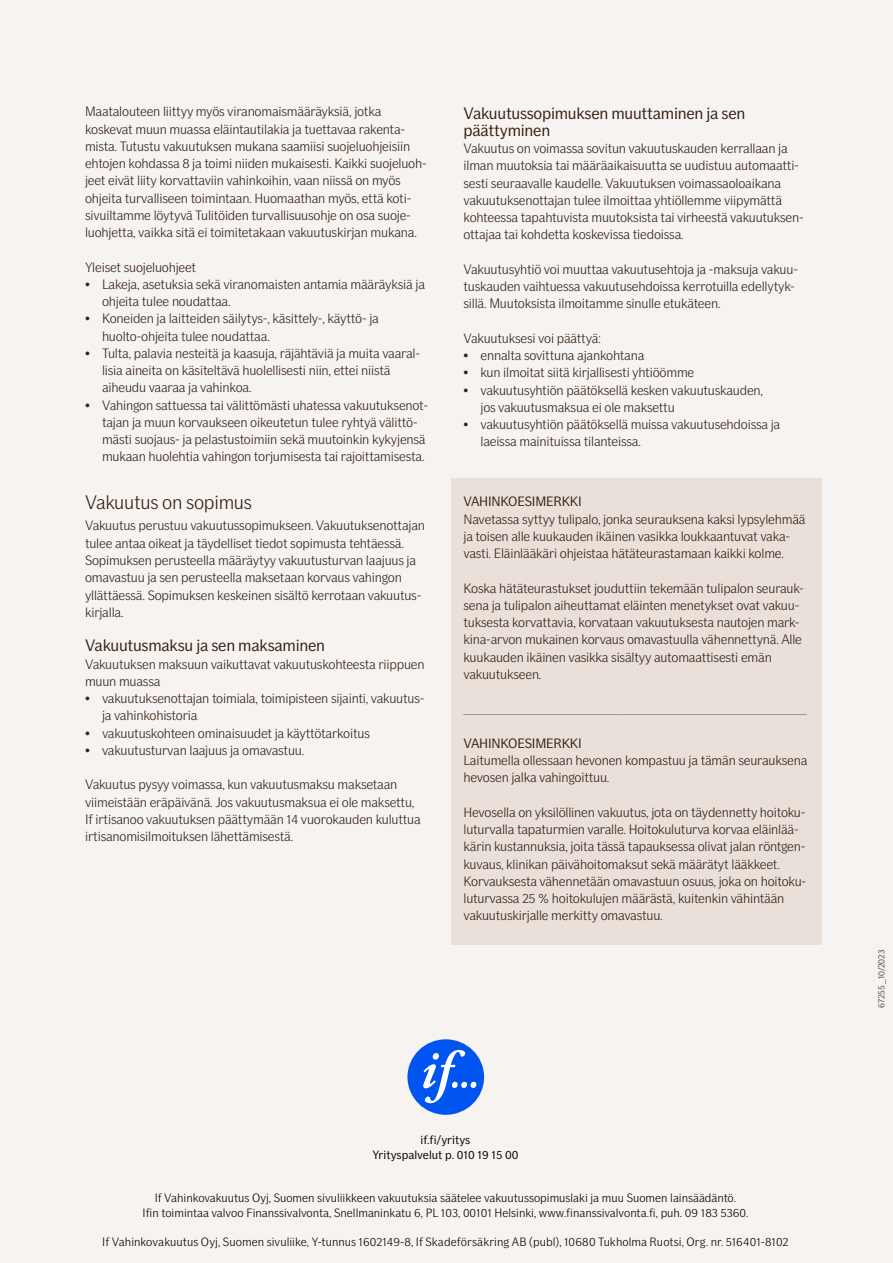
<style>
.page{position:relative;width:893px;height:1263px;background:#f6f3f0}
.page>*{position:absolute;margin:0;border:0;box-sizing:border-box;transform-origin:0 0}
.h2_otsikko{font:300 19.5px "If Sans";letter-spacing:-.015em;color:#331e11}
.bullet_UUSI{font:16.5px/17.2px "If Sans";letter-spacing:-.015em;color:#331e11}
.h4_otsikko{font:16.5px "If Sans";letter-spacing:-.015em;color:#331e11}
.leipäteksti_UUSI{font:300 13.5px/17.2px "If Sans";letter-spacing:-.015em;color:#331e11}
.bullet_UUSI-2{font:300 13.5px/17.2px "If Sans";letter-spacing:-.015em;color:#331e11}
.leipäteksti_UUSI-2{font:300 13.5px "If Sans";color:#6e625e}
.leipäteksti_UUSI-3{font:13.5px "If Sans";letter-spacing:-.015em;color:#331e11}
.headline{font:300 12px "If Sans";color:#000}
.t1{font:12px "If Sans";color:#000}
.leipäteksti_UUSI-4{font:300 9px "If Sans";letter-spacing:-.015em;color:#331e11}
</style>
<div class="page">
<div style="left:407px;top:1039px;width:77px;height:76px;background:#0054f0;border-radius:50%"></div>
<svg style="left:423px;top:1050px;width:53px;height:53px"></svg>
<div style="left:451px;top:478px;width:370px;height:467px;background:#e8e0d9"></div>
<p class="leipäteksti_UUSI" style="left:85px;top:103px;width:343px">Maatalouteen liittyy myös viranomaismääräyksiä, jotka koskevat muun muassa eläintautilakia ja tuettavaa rakenta&shy;mista. Tutustu vakuutuksen mukana saamiisi suojeluohjeisiin ehtojen kohdassa 8 ja toimi niiden mukaisesti. Kaikki suojeluoh&shy;jeet eivät liity korvattaviin vahinkoihin, vaan niissä on myös ohjeita turvalliseen toimintaan. Huomaathan myös, että koti&shy;sivuiltamme löytyvä Tulitöiden turvallisuusohje on osa suoje&shy;luohjetta, vaikka sitä ei toimitetakaan vakuutuskirjan mukana.</p>
<p class="leipäteksti_UUSI" style="left:85px;top:258px;width:113px">Yleiset suojeluohjeet</p>
<p class="leipäteksti_UUSI" style="left:102px;top:276px;width:324px;text-indent:-17px">• Lakeja, asetuksia sekä viranomaisten antamia määräyksiä ja ohjeita tulee noudattaa.</p>
<p class="leipäteksti_UUSI" style="left:102px;top:310px;width:278px;text-indent:-17px">• Koneiden ja laitteiden säilytys-, käsittely-, käyttö- ja huolto-ohjeita tulee noudattaa.</p>
<p class="leipäteksti_UUSI" style="left:102px;top:345px;width:319px;text-indent:-17px">• Tulta, palavia nesteitä ja kaasuja, räjähtäviä ja muita vaaral&shy;lisia aineita on käsiteltävä huolellisesti niin, ettei niistä aiheudu vaaraa ja vahinkoa.</p>
<p class="leipäteksti_UUSI" style="left:102px;top:396px;width:328px;text-indent:-17px">• Vahingon sattuessa tai välittömästi uhatessa vakuutuksenot&shy;tajan ja muun korvaukseen oikeutetun tulee ryhtyä välittö&shy;mästi suojaus- ja pelastustoimiin sekä muutoinkin kykyjensä mukaan huolehtia vahingon torjumisesta tai rajoittamisesta.</p>
<p class="h2_otsikko" style="left:85px;top:491px;width:168px">Vakuutus on sopimus</p>
<p class="leipäteksti_UUSI" style="left:85px;top:517px;width:341px">Vakuutus perustuu vakuutussopimukseen. Vakuutuksenottajan tulee antaa oikeat ja täydelliset tiedot sopimusta tehtäessä.<br>Sopimuksen perusteella määräytyy vakuutusturvan laajuus ja omavastuu ja sen perusteella maksetaan korvaus vahingon yllättäessä. Sopimuksen keskeinen sisältö kerrotaan vakuutus&shy;kirjalla.</p>
<p class="h4_otsikko" style="left:85px;top:636px;width:242px">Vakuutusmaksu ja sen maksaminen</p>
<p class="leipäteksti_UUSI" style="left:85px;top:655px;width:341px">Vakuutuksen maksuun vaikuttavat vakuutuskohteesta riippuen muun muassa</p>
<p class="leipäteksti_UUSI" style="left:102px;top:690px;width:324px;text-indent:-17px">• vakuutuksenottajan toimiala, toimipisteen sijainti, vakuutus&shy;ja vahinkohistoria</p>
<p class="leipäteksti_UUSI" style="left:85px;top:724px;width:286px">• vakuutuskohteen ominaisuudet ja käyttötarkoitus</p>
<p class="leipäteksti_UUSI" style="left:85px;top:741px;width:221px">• vakuutusturvan laajuus ja omavastuu.</p>
<p class="bullet_UUSI-2" style="left:85px;top:776px;width:337px">Vakuutus pysyy voimassa, kun vakuutusmaksu maksetaan viimeistään eräpäivänä. Jos vakuutusmaksua ei ole maksettu, If irtisanoo vakuutuksen päättymään 14 vuorokauden kuluttua irtisanomisilmoituksen lähettämisestä.</p>
<p class="bullet_UUSI" style="left:463px;top:104px;width:283px">Vakuutussopimuksen muuttaminen ja sen päättyminen</p>
<p class="leipäteksti_UUSI" style="left:463px;top:140px;width:342px">Vakuutus on voimassa sovitun vakuutuskauden kerrallaan ja ilman muutoksia tai määräaikaisuutta se uudistuu automaatti&shy;sesti seuraavalle kaudelle. Vakuutuksen voimassaoloaikana vakuutuksenottajan tulee ilmoittaa yhtiöllemme viipymättä kohteessa tapahtuvista muutoksista tai virheestä vakuutuksen&shy;ottajaa tai kohdetta koskevissa tiedoissa.</p>
<p class="leipäteksti_UUSI" style="left:463px;top:261px;width:336px">Vakuutusyhtiö voi muuttaa vakuutusehtoja ja -maksuja vakuu&shy;tuskauden vaihtuessa vakuutusehdoissa kerrotuilla edellytyk&shy;sillä. Muutoksista ilmoitamme sinulle etukäteen.</p>
<p class="leipäteksti_UUSI" style="left:463px;top:330px;width:139px">Vakuutuksesi voi päättyä:</p>
<p class="leipäteksti_UUSI" style="left:463px;top:347px;width:182px">• ennalta sovittuna ajankohtana</p>
<p class="leipäteksti_UUSI" style="left:463px;top:364px;width:232px">• kun ilmoitat siitä kirjallisesti yhtiöömme</p>
<p class="leipäteksti_UUSI" style="left:480px;top:381px;width:284px;text-indent:-17px">• vakuutusyhtiön päätöksellä kesken vakuutuskauden, jos vakuutusmaksua ei ole maksettu</p>
<p class="leipäteksti_UUSI" style="left:480px;top:416px;width:301px;text-indent:-17px">• vakuutusyhtiön päätöksellä muissa vakuutusehdoissa ja laeissa mainituissa tilanteissa.</p>
<p class="leipäteksti_UUSI-3" style="left:463px;top:494px;width:120px">VAHINKOESIMERKKI</p>
<p class="leipäteksti_UUSI" style="left:463px;top:510px;width:344px">Navetassa syttyy tulipalo, jonka seurauksena kaksi lypsylehmää ja toisen alle kuukauden ikäinen vasikka loukkaantuvat vaka&shy;vasti. Eläinlääkäri ohjeistaa hätäteurastamaan kaikki kolme.</p>
<p class="leipäteksti_UUSI" style="left:463px;top:579px;width:342px">Koska hätäteurastukset jouduttiin tekemään tulipalon seurauk&shy;sena ja tulipalon aiheuttamat eläinten menetykset ovat vakuu&shy;tuksesta korvattavia, korvataan vakuutuksesta nautojen mark&shy;kina-arvon mukainen korvaus omavastuulla vähennettynä. Alle kuukauden ikäinen vasikka sisältyy automaattisesti emän vakuutukseen.</p>
<p class="leipäteksti_UUSI-2" style="left:463px;top:701px;width:345px">_________________________________________________</p>
<p class="leipäteksti_UUSI-3" style="left:463px;top:735px;width:120px">VAHINKOESIMERKKI</p>
<p class="leipäteksti_UUSI" style="left:463px;top:752px;width:345px">Laitumella ollessaan hevonen kompastuu ja tämän seurauksena hevosen jalka vahingoittuu.</p>
<p class="leipäteksti_UUSI" style="left:463px;top:803px;width:344px">Hevosella on yksilöllinen vakuutus, jota on täydennetty hoitoku&shy;luturvalla tapaturmien varalle. Hoitokuluturva korvaa eläinlää&shy;kärin kustannuksia, joita tässä tapauksessa olivat jalan röntgen&shy;kuvaus, klinikan päivähoitomaksut sekä määrätyt lääkkeet.<br>Korvauksesta vähennetään omavastuun osuus, joka on hoitoku&shy;luturvassa 25 % hoitokulujen määrästä, kuitenkin vähintään vakuutuskirjalle merkitty omavastuu.</p>
<p class="t1" style="left:421px;top:1133px;width:51px">if.fi/yritys</p>
<p class="t1" style="left:372px;top:1148px;width:148px">Yrityspalvelut p. 010 19 15 00</p>
<p class="headline" style="left:155px;top:1191px;width:583px">If Vahinkovakuutus Oyj, Suomen sivuliikkeen vakuutuksia säätelee vakuutussopimuslaki ja muu Suomen lainsäädäntö.</p>
<p class="headline" style="left:143px;top:1205px;width:607px">Ifin toimintaa valvoo Finanssivalvonta, Snellmaninkatu 6, PL 103, 00101 Helsinki, www.finanssivalvonta.fi, puh. 09 183 5360.</p>
<p class="headline" style="left:102px;top:1235px;width:688px">If Vahinkovakuutus Oyj, Suomen sivuliike, Y-tunnus 1602149-8, If Skadeförsäkring AB (publ), 10680 Tukholma Ruotsi, Org. nr. 516401-8102</p>
<p class="leipäteksti_UUSI-4" style="left:876px;top:1008px;width:60px;rotate:-90deg">67255 _10/2023</p>
</div>
